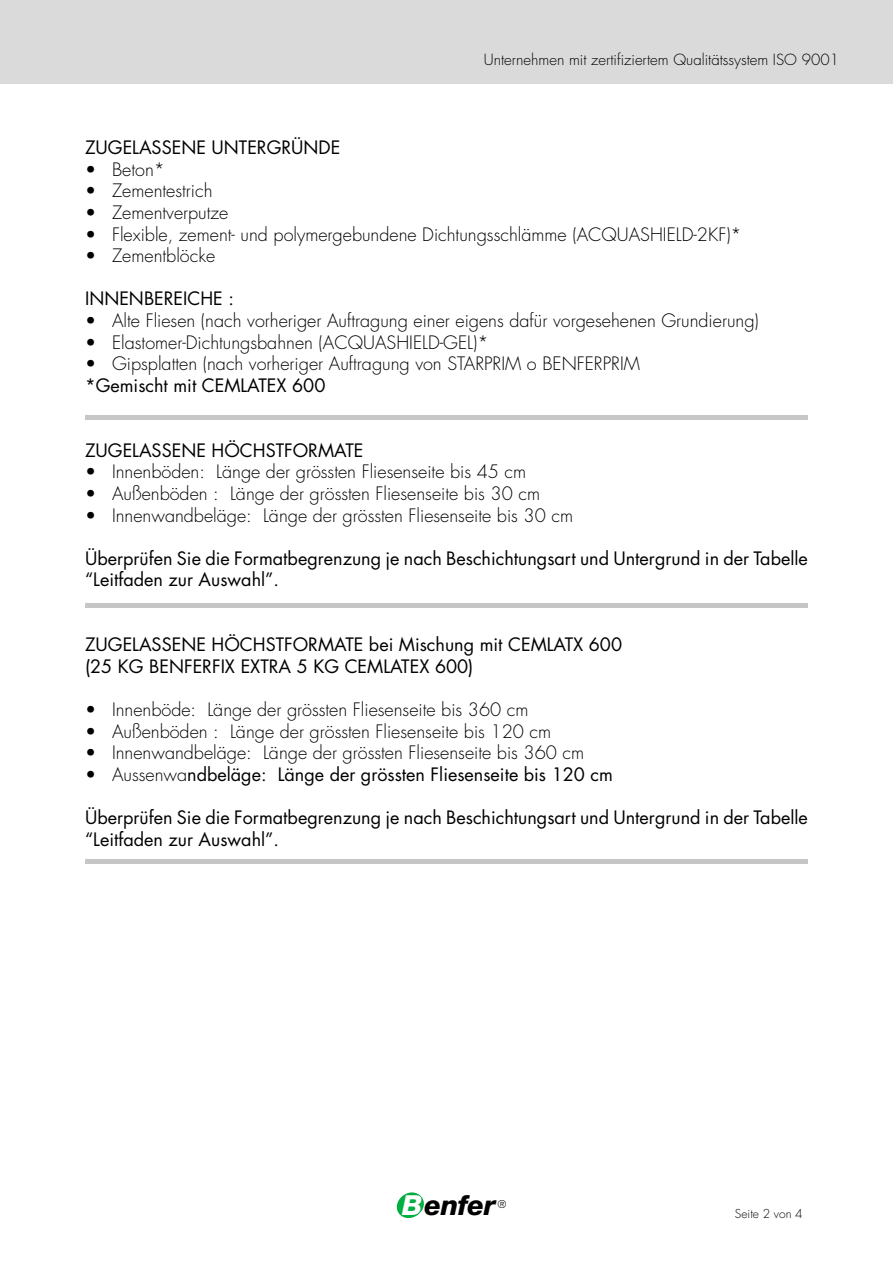
<style>
.page{position:relative;width:893px;height:1263px;background:#fff}
.page>*{position:absolute;margin:0;border:0;box-sizing:border-box;transform-origin:0 0}
.t1{font:italic 800 27.6px "Helvetica Neue";letter-spacing:-.02em;color:#000}
.t2{font:300 18px "Futura";color:#000}
.t3{font:18px/21.6px "Futura CE";color:#000}
.t4{font:300 15px "Futura";color:#000}
.t5{font:300 12px "Futura";color:#000}
.t6{font:300 10.5px "Futura";color:#000}
.s1{font-family:"Futura";font-weight:300}
.s2{color:#fff}
</style>
<div class="page">
<svg style="left:396px;top:1192px;width:28px;height:26px"></svg>
<div style="left:0;top:0;width:893px;height:84px;background:#dadada"></div>
<hr style="left:85px;top:416px;width:723px;height:4px;background:#c6c6c6">
<hr style="left:85px;top:604px;width:723px;height:4px;background:#c6c6c6">
<hr style="left:85px;top:859px;width:723px;height:4px;background:#c6c6c6">
<p class="t4" style="left:484px;top:50px;width:357px">Unternehmen mit zertifiziertem Qualitätssystem ISO 9001</p>
<p class="t3" style="left:85px;top:137px;width:257px">ZUGELASSENE UNTERGRÜNDE</p>
<p class="t2" style="left:85px;top:158px;width:81px">• Beton*</p>
<p class="t2" style="left:85px;top:180px;width:129px">• Zementestrich</p>
<p class="t2" style="left:85px;top:202px;width:145px">• Zementverputze</p>
<p class="t2" style="left:85px;top:223px;width:658px">• Flexible, zement- und polymergebundene Dichtungsschlämme (ACQUASHIELD-2KF)*</p>
<p class="t2" style="left:85px;top:245px;width:132px">• Zementblöcke</p>
<p class="t3" style="left:85px;top:288px;width:150px">INNENBEREICHE :</p>
<p class="t2" style="left:85px;top:310px;width:675px">• Alte Fliesen (nach vorheriger Auftragung einer eigens dafür vorgesehenen Grundierung)</p>
<p class="t2" style="left:85px;top:331px;width:405px">• Elastomer-Dichtungsbahnen (ACQUASHIELD-GEL)*</p>
<p class="t2" style="left:85px;top:353px;width:556px">• Gipsplatten (nach vorheriger Auftragung von STARPRIM o BENFERPRIM</p>
<p class="t3" style="left:85px;top:375px;width:242px">*Gemischt mit CEMLATEX 600</p>
<p class="t3" style="left:85px;top:439px;width:280px">ZUGELASSENE HÖCHSTFORMATE</p>
<p class="t2" style="left:85px;top:461px;width:443px">• Innenböden: Länge der grössten Fliesenseite bis 45 cm</p>
<p class="t2" style="left:85px;top:482px;width:457px">• Außenböden : Länge der grössten Fliesenseite bis 30 cm</p>
<p class="t2" style="left:85px;top:504px;width:490px">• Innenwandbeläge: Länge der grössten Fliesenseite bis 30 cm</p>
<p class="t3" style="left:85px;top:547px;width:724px">Überprüfen Sie die Formatbegrenzung je nach Beschichtungsart und Untergrund in der Tabelle “Leitfaden zur Auswahl”.</p>
<p class="t3" style="left:85px;top:634px;width:539px">ZUGELASSENE HÖCHSTFORMATE bei Mischung mit CEMLATX 600 (25 KG BENFERFIX EXTRA 5 KG CEMLATEX 600)</p>
<p class="t2" style="left:85px;top:698px;width:445px">• Innenböde: Länge der grössten Fliesenseite bis 360 cm</p>
<p class="t2" style="left:85px;top:720px;width:468px">• Außenböden : Länge der grössten Fliesenseite bis 120 cm</p>
<p class="t2" style="left:85px;top:742px;width:501px">• Innenwandbeläge: Länge der grössten Fliesenseite bis 360 cm</p>
<p class="t3" style="left:85px;top:763px;width:529px"><span class="s1">• Aussenwa</span>ndbeläge: Länge der grössten Fliesenseite bis 120 cm</p>
<p class="t3" style="left:85px;top:807px;width:724px">Überprüfen Sie die Formatbegrenzung je nach Beschichtungsart und Untergrund in der Tabelle “Leitfaden zur Auswahl”.</p>
<h1 class="t1" style="left:402px;top:1189px;width:95px"><span class="s2">B</span>enfer</h1>
<p class="t6" style="left:498px;top:1198px;width:10px">®</p>
<p class="t5" style="left:735px;top:1206px;width:69px">Seite 2 von 4</p>
</div>
